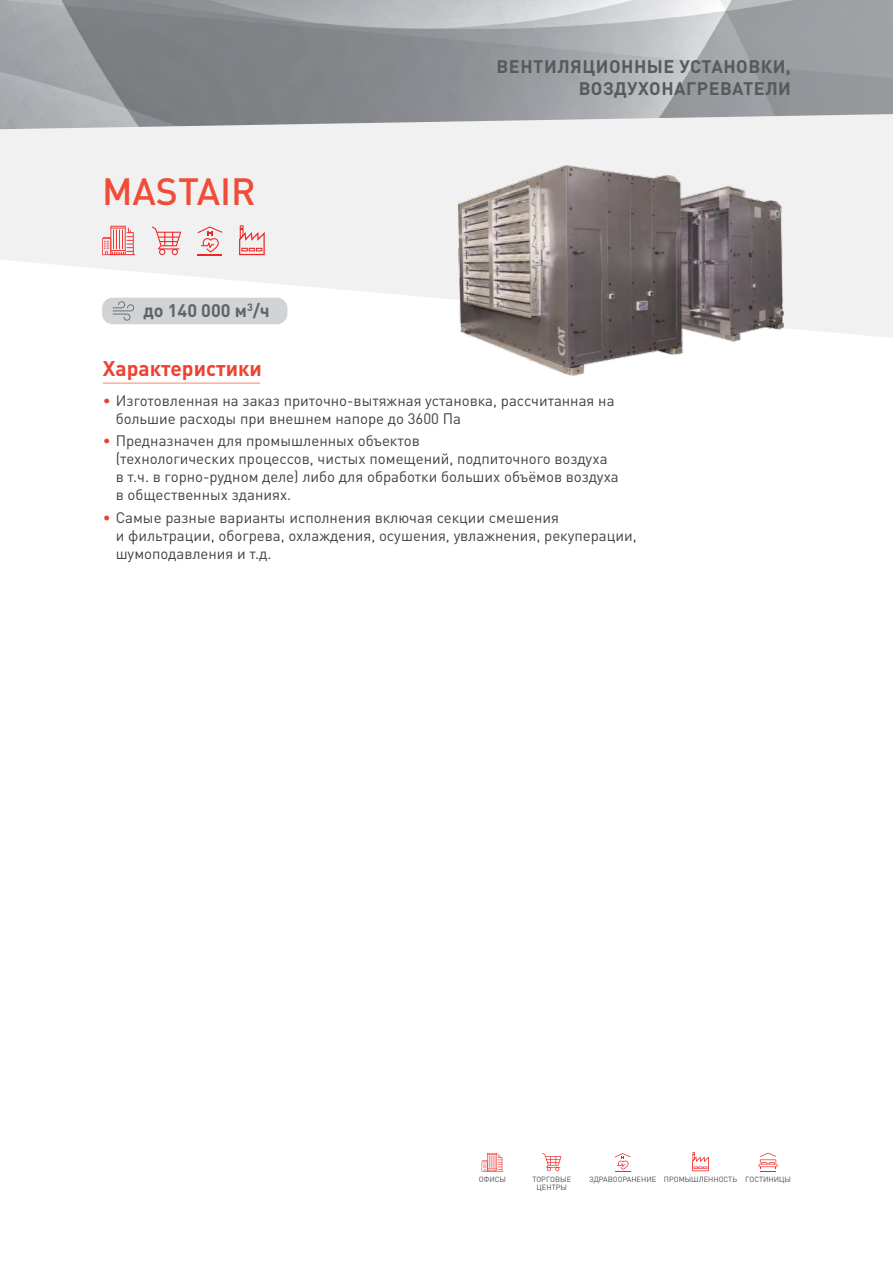
<style>
.page{position:relative;width:893px;height:1263px;background:#fff}
.page>*{position:absolute;margin:0;border:0;box-sizing:border-box;transform-origin:0 0}
.t1{font:500 37.5px "DIN Pro";color:#f04c38}
.t2{font:700 21px "DIN Pro";color:#ef4132}
.t3{font:700 18px/21.6px "DIN Pro";letter-spacing:.03em;color:#58595b;text-align:right}
.t4{font:700 18px "DIN Pro";color:#636466}
.t5{font:15px/18px "DIN Pro";color:#414042}
.t6{font:7.5px "DIN Pro";color:#4d4d4f}
.s1{color:#ef4132}
</style>
<div class="page">
<svg style="left:0;top:145px;width:893px;height:193px;fill:#f1f1f2"></svg>
<svg style="left:197px;top:226px;width:25px;height:29px"></svg>
<svg style="left:239px;top:225px;width:26px;height:30px"></svg>
<svg style="left:152px;top:226px;width:29px;height:29px"></svg>
<svg style="left:102px;top:226px;width:33px;height:29px"></svg>
<hr style="left:103px;top:383px;width:157px;height:1px;background:#f5896d">
<div style="left:102px;top:298px;width:185px;height:26px;background:#d1d3d4;border-radius:11px"></div>
<svg style="left:113px;top:301px;width:21px;height:20px"></svg>
<img style="left:459px;top:166px;width:325px;height:210px">
<svg style="left:482px;top:1153px;width:21px;height:19px"></svg>
<svg style="left:615px;top:1153px;width:16px;height:19px"></svg>
<hr style="left:758px;top:1164px;width:20px;height:3px;background:#ee2524;border-radius:2px">
<svg style="left:759px;top:1153px;width:18px;height:19px"></svg>
<svg style="left:692px;top:1152px;width:17px;height:19px"></svg>
<svg style="left:542px;top:1153px;width:19px;height:18px"></svg>
<h1 class="t1" style="left:102px;top:161px;width:155px">MASTAIR</h1>
<p class="t4" style="left:144px;top:296px;width:128px">до 140 000 м<sup>3</sup>/ч</p>
<h2 class="t2" style="left:103px;top:351px;width:160px">Характеристики</h2>
<p class="t3" style="left:497px;top:54px;width:296px">ВЕНТИЛЯЦИОННЫЕ УСТАНОВКИ,<br>ВОЗДУХОНАГРЕВАТЕЛИ</p>
<p class="t5" style="left:116px;top:390px;width:500px;text-indent:-13px"><span class="s1">•</span> Изготовленная на заказ приточно-вытяжная установка, рассчитанная на большие расходы при внешнем напоре до 3600 Па</p>
<p class="t5" style="left:116px;top:430px;width:505px;text-indent:-13px"><span class="s1">•</span> Предназначен для промышленных объектов<br>(технологических процессов, чистых помещений, подпиточного воздуха в т.ч. в горно-рудном деле) либо для обработки больших объёмов воздуха в общественных зданиях.</p>
<p class="t5" style="left:116px;top:507px;width:523px;text-indent:-13px"><span class="s1">•</span> Самые разные варианты исполнения включая секции смешения<br>и фильтрации, обогрева, охлаждения, осушения, увлажнения, рекуперации, шумоподавления и т.д.</p>
<p class="t6" style="left:479px;top:1173px;width:29px">ОФИСЫ</p>
<p class="t6" style="left:532px;top:1173px;width:40px">ТОРГОВЫЕ</p>
<p class="t6" style="left:589px;top:1173px;width:203px">ЗДРАВООРАНЕНИЕ ПРОМЫШЛЕННОСТЬ ГОСТИНИЦЫ</p>
<p class="t6" style="left:537px;top:1181px;width:32px">ЦЕНТРЫ</p>
</div>
